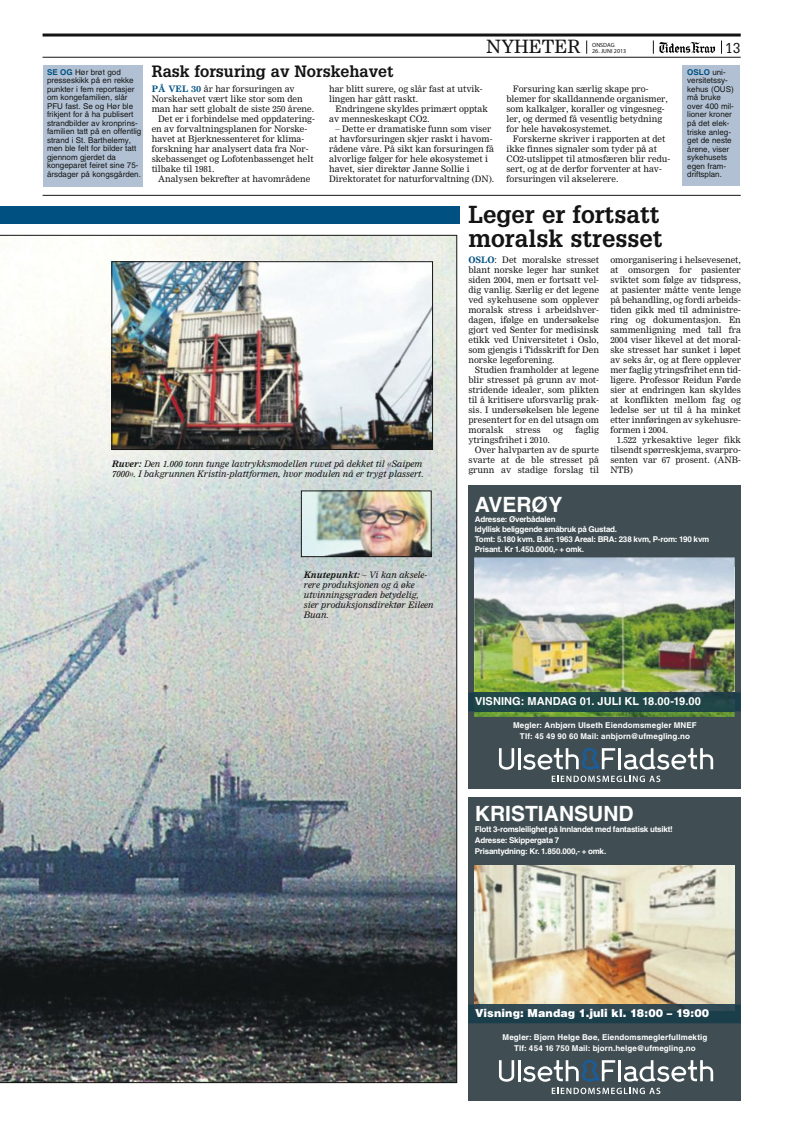
<style>
.page{position:relative;width:789px;height:1129px;background:#fff}
.page>*{position:absolute;margin:0;border:0;box-sizing:border-box;transform-origin:0 0}
.t1{font:700 24px/24px "Glypha LT Std";color:#141414}
.t2{font:21px "Helvetica LT Std Bold+KDNQLH";color:#fff}
.t3{font:21px "Helvetica LT Std Bold+FOZEPD";letter-spacing:-.005em;color:#fff}
.t4{font:18px "Nimrod MT Std";color:#141414}
.t5{font:700 16px "Glypha LT Std";color:#141414}
.t6{font:14px "Glypha LT Std";color:#141414}
.t7{font:11px "Helvetica LT Std Bold+FOZEPD";color:#fff}
.t8{font:11px "Helvetica LT Std Blk+FEJDZK";letter-spacing:.01em;color:#fff}
.t9{font:8.7px/10px "Nimrod MT Std";color:#141414}
.t10{font:italic 8.7px/10px "Nimrod MT Std";color:#141414}
.t11{font:8px/8.5px "Helvetica LT Std";color:#141414}
.t12{font:8px/10px "Helvetica LT Std Bold+FOZEPD";letter-spacing:-.015em;color:#fff}
.t13{font:8px/11px "Helvetica LT Std Bold+KDNQLH";letter-spacing:-.015em;color:#fff}
.t14{font:8px/11px "Helvetica LT Std Bold+KDNQLH";letter-spacing:.015em;color:#fff;text-align:center}
.t15{font:8px/11px "Helvetica LT Std Bold+FOZEPD";letter-spacing:.015em;color:#fff;text-align:center}
.t16{font:6px "Myriad Pro";color:#141414}
.s1{font-weight:700;color:#005082}
.s2{font-weight:700}
</style>
<div class="page">
<div style="left:43px;top:65px;width:99px;height:121px;background:#b1c1d3"></div>
<div style="left:682px;top:65px;width:57px;height:120px;background:#b1c1d3"></div>
<hr style="left:43px;top:195px;width:697px;height:1px;background:#141414">
<svg style="left:586px;top:40px;width:1px;height:14px"></svg>
<hr style="left:43px;top:57px;width:697px;height:1px;background:#141414">
<hr style="left:43px;top:34px;width:697px;height:2px;background:#141414">
<svg style="left:652px;top:40px;width:62px;height:14px"></svg>
<img style="left:0;top:235px;width:456px;height:847px">
<img style="left:114px;top:263px;width:316px;height:184px">
<div style="left:112px;top:261px;width:320px;height:188px;border:1px solid #141414"></div>
<img style="left:303px;top:492px;width:126px;height:62px">
<div style="left:301px;top:490px;width:130px;height:66px;border:1px solid #141414"></div>
<div style="left:0;top:206px;width:459px;height:17px;background:#005082"></div>
<div style="left:468px;top:485px;width:272px;height:303px;background:#404e53"></div>
<svg style="left:551px;top:775px;width:109px;height:7px"></svg>
<svg style="left:499px;top:748px;width:15px;height:21px"></svg>
<hr style="left:517px;top:748px;width:3px;height:21px;background:#fff">
<hr style="left:617px;top:748px;width:3px;height:21px;background:#fff">
<svg style="left:624px;top:748px;width:88px;height:21px"></svg>
<svg style="left:523px;top:748px;width:91px;height:21px"></svg>
<img style="left:474px;top:557px;width:260px;height:159px">
<svg style="left:468px;top:692px;width:272px;height:19px"></svg>
<div style="left:474px;top:692px;width:260px;height:19px;background:#204748"></div>
<div style="left:468px;top:797px;width:272px;height:303px;background:#404e53"></div>
<svg style="left:551px;top:1087px;width:109px;height:6px"></svg>
<svg style="left:499px;top:1060px;width:15px;height:21px"></svg>
<hr style="left:517px;top:1059px;width:3px;height:22px;background:#fff">
<hr style="left:617px;top:1059px;width:3px;height:22px;background:#fff">
<svg style="left:624px;top:1060px;width:88px;height:21px"></svg>
<svg style="left:523px;top:1060px;width:91px;height:21px"></svg>
<img style="left:474px;top:865px;width:260px;height:139px">
<svg style="left:468px;top:1004px;width:272px;height:19px"></svg>
<h3 class="t4" style="left:486px;top:39px;width:96px">NYHETER</h3>
<p class="t16" style="left:592px;top:41px;width:24px">ONSDAG</p>
<p class="t16" style="left:592px;top:47px;width:35px">26. JUNI 2013</p>
<h3 class="t6" style="left:724px;top:40px;width:17px">13</h3>
<p class="t11" style="left:47px;top:69px;width:96px"><span class="s1">SE OG</span> Hør brøt god presseskikk på en rekke punkter i fem reportasjer om kongefamilien, slår<br>PFU fast. Se og Hør ble frikjent for å ha publisert strandbilder av kronprins&shy;familien tatt på en offentlig strand i St. Barthelemy, men ble felt for bilder tatt gjennom gjerdet da kongeparet feiret sine 75- årsdager på kongsgården.</p>
<h3 class="t5" style="left:152px;top:62px;width:243px">Rask forsuring av Norskehavet</h3>
<p class="t9" style="left:152px;top:84px;width:144px"><span class="s1">PÅ VEL 30</span> år har forsuringen av</p>
<p class="t9" style="left:152px;top:94px;width:152px">Norskehavet vært like stor som den</p>
<p class="t9" style="left:152px;top:104px;width:164px">man har sett globalt de siste 250 årene.</p>
<p class="t9" style="left:158px;top:114px;width:158px">Det er i forbindelse med oppdatering-</p>
<p class="t9" style="left:152px;top:124px;width:157px">en av forvaltningsplanen for Norske-</p>
<p class="t9" style="left:152px;top:134px;width:154px">havet at Bjerknessenteret for klima-</p>
<p class="t9" style="left:152px;top:144px;width:158px">forskning har analysert data fra Nor-</p>
<p class="t9" style="left:152px;top:154px;width:163px">skebassenget og Lofotenbassenget helt</p>
<p class="t9" style="left:152px;top:164px;width:64px">tilbake til 1981.</p>
<p class="t9" style="left:158px;top:174px;width:153px">Analysen bekrefter at havområdene</p>
<p class="t9" style="left:329px;top:84px;width:155px">har blitt surere, og slår fast at utvik&shy;lingen har gått raskt.</p>
<p class="t9" style="left:329px;top:104px;width:160px;text-indent:6px">Endringene skyldes primært opptak av menneskeskapt CO2.</p>
<p class="t9" style="left:329px;top:124px;width:167px;text-indent:6px">– Dette er dramatiske funn som viser at havforsuringen skjer raskt i havom&shy;rådene våre. På sikt kan forsuringen få alvorlige følger for hele økosystemet i havet, sier direktør Janne Sollie i Direktoratet for naturforvaltning (DN).</p>
<p class="t9" style="left:506px;top:84px;width:163px;text-indent:6px">Forsuring kan særlig skape pro&shy;blemer for skalldannende organismer, som kalkalger, koraller og vingesneg&shy;ler, og dermed få vesentlig betydning for hele havøkosystemet.</p>
<p class="t9" style="left:506px;top:134px;width:165px;text-indent:6px">Forskerne skriver i rapporten at det ikke finnes signaler som tyder på at CO2-utslippet til atmosfæren blir redu&shy;sert, og at de derfor forventer at hav&shy;forsuringen vil akselerere.</p>
<h1 class="t1" style="left:468px;top:203px;width:195px">Leger er fortsatt moralsk stresset</h1>
<p class="t11" style="left:686px;top:69px;width:48px"><span class="s1">OSLO</span> uni&shy;versitetssy&shy;kehus (OUS) må bruke over 400 mil&shy;lioner kroner på det elek&shy;triske anleg&shy;get de neste årene, viser sykehusets egen fram&shy;driftsplan.</p>
<p class="t10" style="left:112px;top:460px;width:313px"><span class="s2">Ruver:</span> Den 1.000 tonn tunge lavtrykksmodellen ruvet på dekket til «Saipem<br>7000». I bakgrunnen Kristin-plattformen, hvor modulen nå er trygt plassert.</p>
<p class="t10" style="left:303px;top:570px;width:131px"><span class="s2">Knutepunkt:</span> – Vi kan aksele&shy;rere produksjonen og å øke utvinningsgraden betydelig, sier produksjonsdirektør Eileen<br>Buan.</p>
<p class="t9" style="left:468px;top:255px;width:132px;text-align:justify"><span class="s1">OSLO</span>: Det moralske stresset blant norske leger har sunket siden 2004, men er fortsatt vel&shy;dig vanlig. Særlig er det legene ved sykehusene som opplever moralsk stress i arbeidshver&shy;dagen, ifølge en undersøkelse gjort ved Senter for medisinsk etikk ved Universitetet i Oslo, som gjengis i Tidsskrift for Den norske legeforening.</p>
<p class="t9" style="left:468px;top:365px;width:132px;text-align:justify;text-indent:6px">Studien framholder at legene blir stresset på grunn av mot&shy;stridende idealer, som plikten til å kritisere uforsvarlig prak&shy;sis. I undersøkelsen ble legene presentert for en del utsagn om moralsk</p>
<p class="t9" style="left:515px;top:425px;width:26px">stress</p>
<p class="t9" style="left:553px;top:425px;width:11px">og</p>
<p class="t9" style="left:575px;top:425px;width:25px">faglig</p>
<p class="t9" style="left:468px;top:435px;width:83px">ytringsfrihet i 2010.</p>
<p class="t9" style="left:474px;top:445px;width:126px">Over halvparten av de spurte</p>
<p class="t9" style="left:468px;top:455px;width:132px">svarte at de ble stresset på</p>
<p class="t9" style="left:468px;top:465px;width:132px">grunn av stadige forslag til</p>
<p class="t9" style="left:610px;top:255px;width:132px;text-align:justify">omorganisering i helsevesenet, at omsorgen for pasienter sviktet som følge av tidspress, at pasienter måtte vente lenge på behandling, og fordi arbeids&shy;tiden gikk med til administre&shy;ring og dokumentasjon. En sammenligning med tall fra 2004 viser likevel at det moral&shy;ske stresset har sunket i løpet av seks år, og at flere opplever mer faglig ytringsfrihet enn tid&shy;ligere. Professor Reidun Førde sier at endringen kan skyldes at konflikten mellom fag og ledelse ser ut til å ha minket etter innføringen av sykehusre&shy;formen i 2004.</p>
<p class="t9" style="left:610px;top:435px;width:132px;text-align:justify;text-indent:6px">1.522 yrkesaktive leger fikk tilsendt spørreskjema, svarpro&shy;senten var 67 prosent. (ANB-NTB)</p>
<h2 class="t3" style="left:474px;top:496px;width:89px">AVERØY</h2>
<p class="t12" style="left:474px;top:515px;width:236px">Adresse: Øverbådalen<br>Idyllisk beliggende småbruk på Gustad.<br>Tomt: 5.180 kvm. B.år: 1963 Areal: BRA: 238 kvm, P-rom: 190 kvm Prisant. Kr 1.450.0000,- + omk.</p>
<p class="t7" style="left:474px;top:696px;width:227px">VISNING: MANDAG 01. JULI KL 18.00-19.00</p>
<p class="t15" style="left:512px;top:720px;width:185px">Megler: Anbjørn Ulseth Eiendomsmegler MNEF<br>Tlf: 45 49 90 60 Mail: anbjorn@ufmegling.no</p>
<h2 class="t2" style="left:474px;top:805px;width:160px">KRISTIANSUND</h2>
<p class="t13" style="left:474px;top:824px;width:199px">Flott 3-romsleilighet på Innlandet med fantastisk utsikt!<br>Adresse: Skippergata 7<br>Prisantydning: Kr. 1.850.000,- + omk.</p>
<p class="t8" style="left:474px;top:1008px;width:236px">Visning: Mandag 1.juli kl. 18:00 – 19:00</p>
<p class="t14" style="left:502px;top:1031px;width:206px">Megler: Bjørn Helge Bøe, Eiendomsmeglerfullmektig<br>Tlf: 454 16 750 Mail: bjorn.helge@ufmegling.no</p>
</div>
